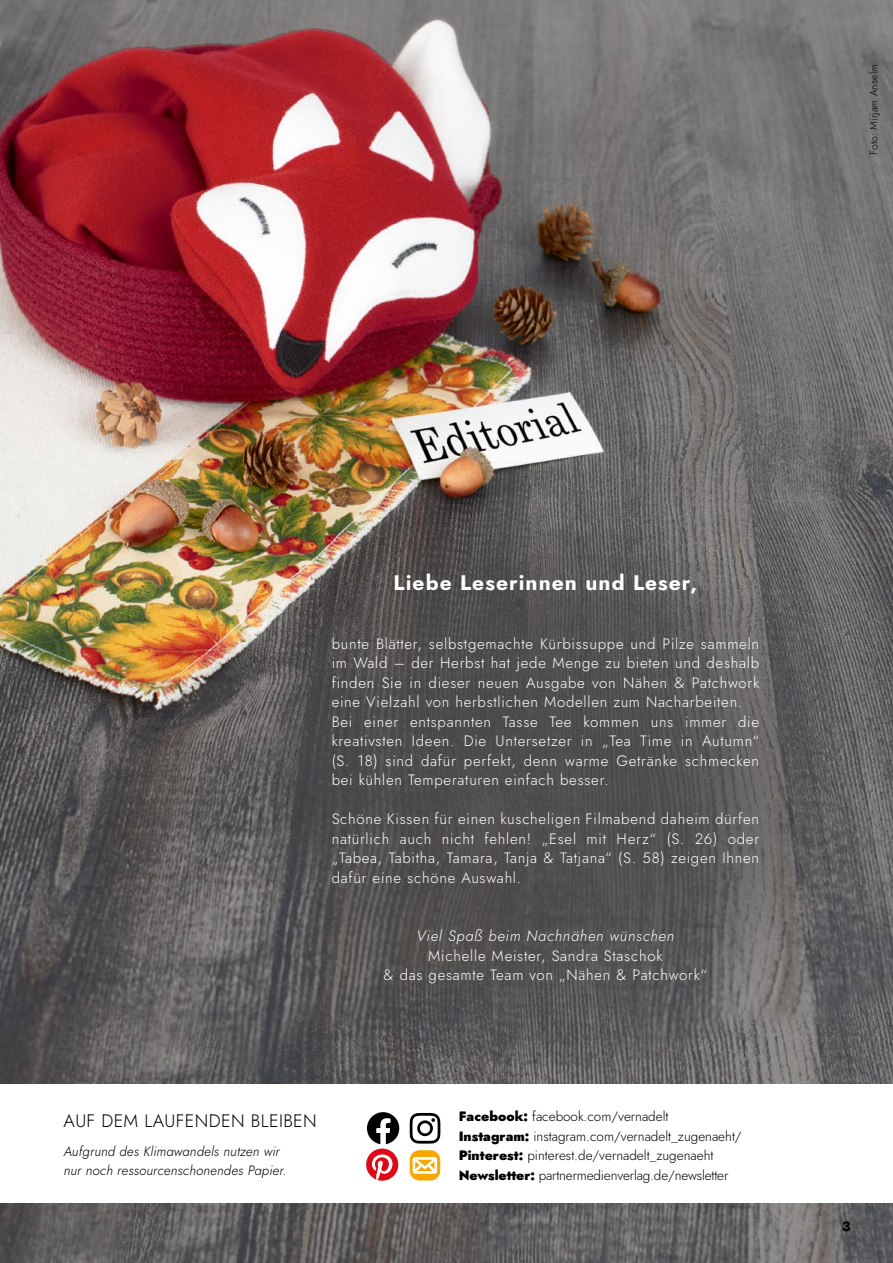
<style>
.page{position:relative;width:893px;height:1263px;background:#fff}
.page>*{position:absolute;margin:0;border:0;box-sizing:border-box;transform-origin:0 0}
.t1{font:700 21px "Jost";letter-spacing:.05em;color:#fff}
.t2{font:300 18px "Jost";letter-spacing:.02em;color:#000}
.t3{font:300 15px/19.5px "Jost";letter-spacing:.05em;color:#fff}
.t4{font:italic 300 15px "Jost";letter-spacing:.05em;color:#fff}
.t5{font:300 13.5px/19.5px "Jost";color:#000}
.t6{font:italic 300 13.5px/19.5px "Jost";letter-spacing:.01em;color:#000}
.t7{font:700 13.5px "Jost";color:#000}
.t8{font:300 10.5px "Jost";letter-spacing:.01em;color:#000}
.s1{font-weight:900}
</style>
<div class="page">
<img style="left:0;top:0;width:893px;height:1263px">
<svg style="left:236px;top:512px;width:606px;height:562px;background:#565555"></svg>
<div style="left:0;top:1084px;width:893px;height:119px;background:#fff"></div>
<svg style="left:410px;top:1113px;width:30px;height:30px"></svg>
<svg style="left:366px;top:1112px;width:33px;height:69px"></svg>
<svg style="left:411px;top:1151px;width:28px;height:28px"></svg>
<div style="left:410px;top:1150px;width:30px;height:30px;border:3px solid #f7a700;border-radius:9px"></div>
<svg style="left:413px;top:1157px;width:24px;height:16px"></svg>
<p class="t8" style="left:867px;top:155px;width:92px;rotate:-90deg">Foto: Mirjam Anselm</p>
<h1 class="t1" style="left:394px;top:569px;width:305px">Liebe Leserinnen und Leser,</h1>
<p class="t3" style="left:332px;top:634px;width:429px">bunte Blätter, selbstgemachte Kürbissuppe und Pilze sammeln im Wald – der Herbst hat jede Menge zu bieten und deshalb finden Sie in dieser neuen Ausgabe von Nähen &amp; Patchwork eine Vielzahl von herbstlichen Modellen zum Nacharbeiten.<br>Bei einer entspannten Tasse Tee kommen uns immer die kreativsten Ideen. Die Untersetzer in „Tea Time in Autumn“ (S. 18) sind dafür perfekt, denn warme Getränke schmecken bei kühlen Temperaturen einfach besser.</p>
<p class="t3" style="left:332px;top:809px;width:429px;text-align:justify">Schöne Kissen für einen kuscheligen Filmabend daheim dürfen natürlich auch nicht fehlen! „Esel mit Herz“ (S. 26) oder „Tabea, Tabitha, Tamara, Tanja &amp; Tatjana“ (S. 58) zeigen Ihnen dafür eine schöne Auswahl.</p>
<p class="t4" style="left:417px;top:926px;width:259px">Viel Spaß beim Nachnähen wünschen</p>
<p class="t3" style="left:384px;top:946px;width:325px;text-align:center">Michelle Meister, Sandra Staschok<br>&amp; das gesamte Team von „Nähen &amp; Patchwork“</p>
<p class="t2" style="left:64px;top:1109px;width:255px">AUF DEM LAUFENDEN BLEIBEN</p>
<p class="t5" style="left:459px;top:1107px;width:284px"><span class="s1">Facebook:</span> facebook.com/vernadelt <span class="s1">Instagram:</span> instagram.com/vernadelt_zugenaeht/ <span class="s1">Pinterest:</span> pinterest.de/vernadelt_zugenaeht <span class="s1">Newsletter:</span> partnermedienverlag.de/newsletter</p>
<p class="t6" style="left:64px;top:1141px;width:224px">Aufgrund des Klimawandels nutzen wir nur noch ressourcenschonendes Papier.</p>
<p class="t7" style="left:842px;top:1217px;width:10px">3</p>
</div>
